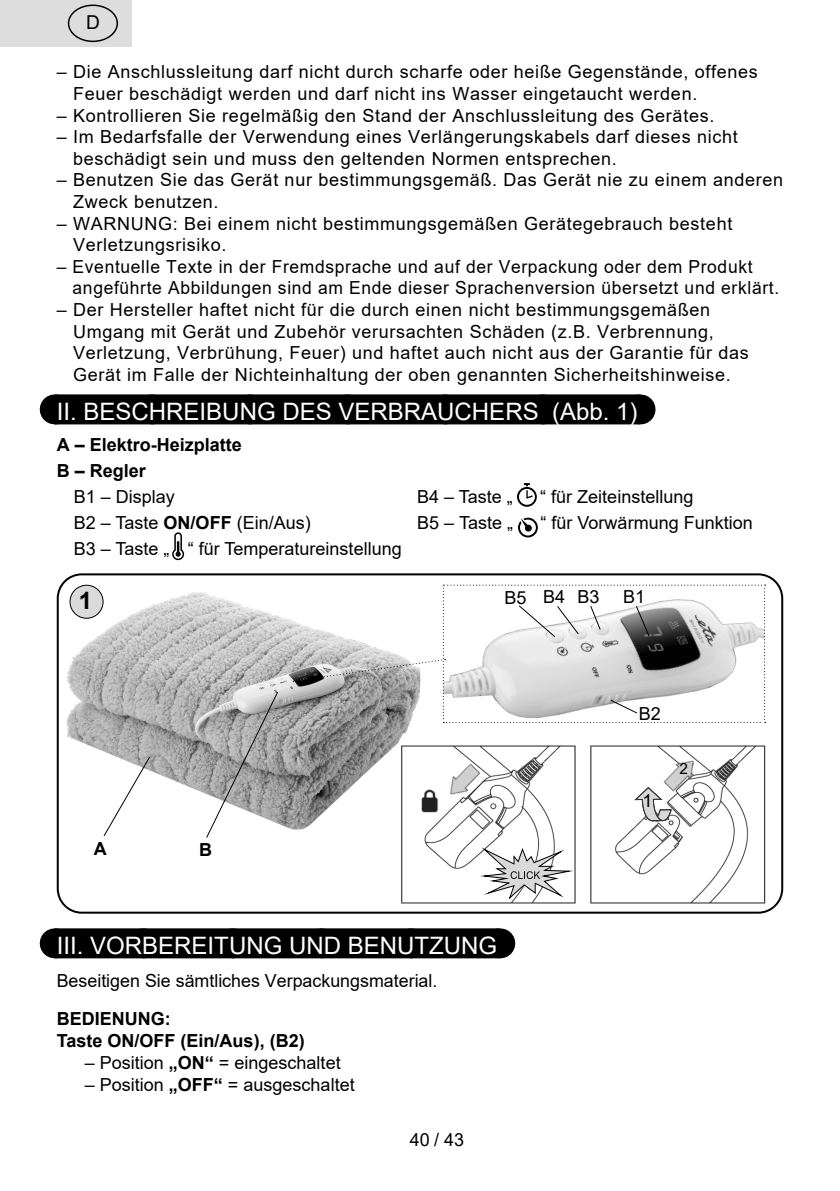
<style>
.page{position:relative;width:840px;height:1191px;background:#fff}
.page>*{position:absolute;margin:0;border:0;box-sizing:border-box;transform-origin:0 0}
.Grafický_nadpis_ETA{font:24px "Arial";color:#fff}
.Normální{font:700 24px "Arial";color:#000}
.t1{font:19.2px "Arial";color:#000}
.Normální-2{font:18px/21.6px "Arial";letter-spacing:.035em;color:#000}
._3_Text{font:18px "Arial";color:#000}
.Odrážky_pomlčky{font:18px "Arial";color:#000}
.Normální-3{font:18px "Arial";color:#000}
.Odrážky_pomlčky-2{font:700 18px "Arial";color:#000}
.Normální-4{font:700 18px "Arial";color:#000}
._3_Text-2{font:700 18px "Arial";color:#000}
._3_Text-3{font:15.4px "Arial";color:#000}
.s1{font-weight:700}
</style>
<div class="page">
<div style="left:55px;top:394px;width:584px;height:30px;background:#000"></div>
<svg style="left:152px;top:394px;width:438px;height:1px"></svg>
<hr style="left:639px;top:394px;width:1px;height:30px;background:#000">
<div style="left:55px;top:928px;width:444px;height:30px;background:#000"></div>
<svg style="left:143px;top:928px;width:311px;height:1px"></svg>
<hr style="left:499px;top:928px;width:1px;height:30px;background:#000">
<svg style="left:517px;top:483px;width:19px;height:24px"></svg>
<svg style="left:518px;top:517px;width:19px;height:20px"></svg>
<svg style="left:172px;top:532px;width:12px;height:28px"></svg>
<img style="left:401px;top:745px;width:365px;height:159px">
<img style="left:66px;top:592px;width:355px;height:237px">
<svg style="left:103px;top:755px;width:48px;height:82px"></svg>
<svg style="left:205px;top:691px;width:74px;height:147px"></svg>
<svg style="left:293px;top:584px;width:472px;height:139px"></svg>
<img style="left:420px;top:785px;width:22px;height:31px">
<svg style="left:479px;top:847px;width:94px;height:54px"></svg>
<svg style="left:634px;top:787px;width:37px;height:34px"></svg>
<img style="left:654px;top:746px;width:50px;height:50px">
<img style="left:435px;top:754px;width:50px;height:51px">
<div style="left:57px;top:573px;width:725px;height:340px;border:2px solid #000;border-radius:24px"></div>
<div style="left:70px;top:585px;width:33px;height:33px;background:#dadada;border-radius:50%"></div>
<div style="left:69px;top:585px;width:34px;height:34px;border:1px solid #000;border-radius:50%"></div>
<div style="left:0;top:0;width:131px;height:47px;background:#ddd"></div>
<div style="left:68px;top:5px;width:50px;height:37px;border:1px solid #000;border-radius:50%"></div>
<p class="t1" style="left:86px;top:9px;width:15px">D</p>
<p class="Normální-2" style="left:73px;top:61px;width:685px;text-indent:-16px">– Die Anschlussleitung darf nicht durch scharfe oder heiße Gegenstände, offenes<br>Feuer beschädigt werden und darf nicht ins Wasser eingetaucht werden.</p>
<p class="Normální-2" style="left:57px;top:104px;width:658px">– Kontrollieren Sie regelmäßig den Stand der Anschlussleitung des Gerätes.</p>
<p class="Normální-2" style="left:73px;top:126px;width:665px;text-indent:-16px">– Im Bedarfsfalle der Verwendung eines Verlängerungskabels darf dieses nicht beschädigt sein und muss den geltenden Normen entsprechen.</p>
<p class="Normální-2" style="left:73px;top:169px;width:711px;text-indent:-16px">– Benutzen Sie das Gerät nur bestimmungsgemäß. Das Gerät nie zu einem anderen<br>Zweck benutzen.</p>
<p class="Normální-2" style="left:73px;top:212px;width:660px;text-indent:-16px">– WARNUNG: Bei einem nicht bestimmungsgemäßen Gerätegebrauch besteht<br>Verletzungsrisiko.</p>
<p class="Normální-2" style="left:73px;top:255px;width:707px;text-indent:-16px">– Eventuelle Texte in der Fremdsprache und auf der Verpackung oder dem Produkt angeführte Abbildungen sind am Ende dieser Sprachenversion übersetzt und erklärt.</p>
<p class="Normální-2" style="left:73px;top:299px;width:676px;text-indent:-16px">– Der Hersteller haftet nicht für die durch einen nicht bestimmungsgemäßen Umgang mit Gerät und Zubehör verursachten Schäden (z.B. Verbrennung, Verletzung, Verbrühung, Feuer) und haftet auch nicht aus der Garantie für das Gerät im Falle der Nichteinhaltung der oben genannten Sicherheitshinweise.</p>
<p class="Grafický_nadpis_ETA" style="left:57px;top:395px;width:582px">II. BESCHREIBUNG DES VERBRAUCHERS (Abb. 1)</p>
<p class="Normální-4" style="left:57px;top:432px;width:187px">A – Elektro-Heizplatte</p>
<p class="_3_Text-2" style="left:57px;top:458px;width:91px">B – Regler</p>
<p class="_3_Text" style="left:74px;top:484px;width:103px">B1 – Display</p>
<p class="_3_Text" style="left:417px;top:484px;width:97px">B4 – Taste „</p>
<p class="_3_Text" style="left:540px;top:484px;width:155px">“ für Zeiteinstellung</p>
<p class="_3_Text" style="left:74px;top:510px;width:238px">B2 – Taste <span class="s1">ON/OFF</span> (Ein/Aus)</p>
<p class="_3_Text" style="left:417px;top:510px;width:98px">B5 – Taste „</p>
<p class="_3_Text" style="left:540px;top:510px;width:214px">“ für Vorwärmung Funktion</p>
<p class="_3_Text" style="left:74px;top:536px;width:329px">B3 – Taste „ “ für Temperatureinstellung</p>
<p class="Normální" style="left:79px;top:584px;width:15px">1</p>
<p class="_3_Text" style="left:504px;top:585px;width:24px">B5</p>
<p class="_3_Text" style="left:542px;top:584px;width:24px">B4</p>
<p class="_3_Text" style="left:577px;top:585px;width:24px">B3</p>
<p class="_3_Text" style="left:623px;top:585px;width:24px">B1</p>
<p class="_3_Text-2" style="left:94px;top:836px;width:14px">A</p>
<p class="_3_Text-2" style="left:199px;top:836px;width:14px">B</p>
<p class="Grafický_nadpis_ETA" style="left:57px;top:928px;width:442px">III. VORBEREITUNG UND BENUTZUNG</p>
<p class="Normální-3" style="left:57px;top:967px;width:382px">Beseitigen Sie sämtliches Verpackungsmaterial.</p>
<p class="Odrážky_pomlčky-2" style="left:57px;top:1005px;width:115px">BEDIENUNG:</p>
<p class="Odrážky_pomlčky-2" style="left:57px;top:1027px;width:249px">Taste ON/OFF (Ein/Aus), (B2)</p>
<p class="Odrážky_pomlčky" style="left:85px;top:1049px;width:257px">– Position <span class="s1">„ON“</span> = eingeschaltet</p>
<p class="Odrážky_pomlčky" style="left:85px;top:1071px;width:271px">– Position <span class="s1">„OFF“</span> = ausgeschaltet</p>
<p class="Normální-2" style="left:410px;top:1128px;width:56px">40 / 43</p>
<p class="_3_Text" style="left:638px;top:701px;width:24px">B2</p>
<p class="_3_Text" style="left:642px;top:788px;width:12px">1</p>
<p class="_3_Text-3" style="left:679px;top:757px;width:10px">2</p>
</div>
